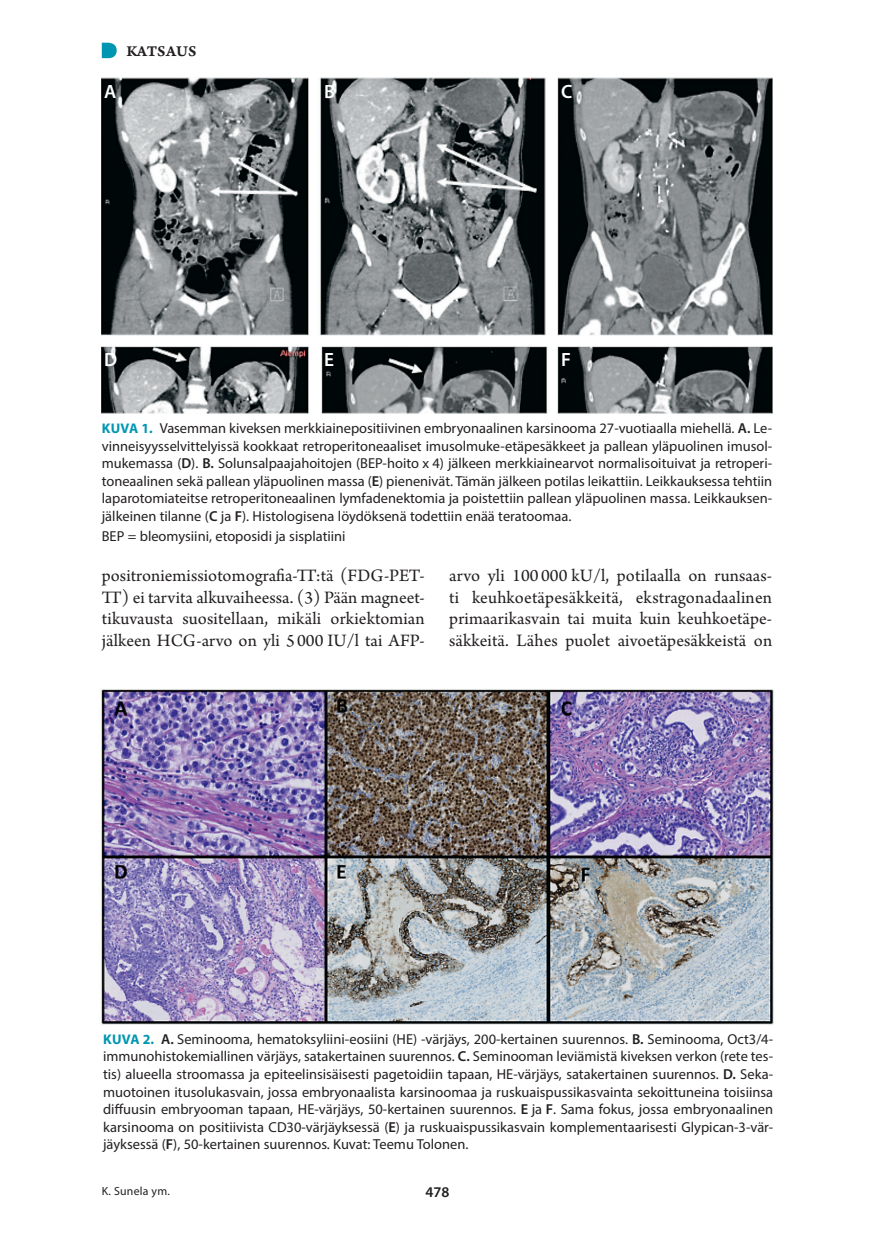
<style>
.page{position:relative;width:874px;height:1241px;background:#fff}
.page>*{position:absolute;margin:0;border:0;box-sizing:border-box;transform-origin:0 0}
.kt{font:600 19.25px "Myriad Pro";color:#fff}
.t1{font:18.38px/21.9px "Arno Pro";letter-spacing:.005em;color:#231f20;text-align:justify}
.vinj{font:15.75px "Arno Pro Smbd Caption";letter-spacing:.005em;color:#231f20}
.t2{font:600 14.88px "Myriad Pro";color:#231f20}
.kt-2{font:14.35px/17.5px "Myriad Pro";color:#231f20;text-align:justify}
.Ala{font:11.9px "Myriad Pro";letter-spacing:.02em;color:#231f20}
.s1{font-weight:700;font-size:14px;color:#0096b1}
.s2{font-weight:600}
</style>
<div class="page">
<svg style="left:102px;top:43px;width:15px;height:15px"></svg>
<img style="left:101px;top:689px;width:673px;height:335px">
<img style="left:102px;top:77px;width:669px;height:258px">
<img style="left:102px;top:346px;width:669px;height:67px">
<p class="vinj" style="left:126px;top:41px;width:71px">KATSAUS</p>
<p class="kt" style="left:104px;top:79px;width:14px">A</p>
<p class="kt" style="left:324px;top:79px;width:13px">B</p>
<p class="kt" style="left:561px;top:79px;width:13px">C</p>
<p class="kt" style="left:104px;top:347px;width:15px">D</p>
<p class="kt" style="left:324px;top:347px;width:11px">E</p>
<p class="kt" style="left:561px;top:347px;width:11px">F</p>
<p class="kt-2" style="left:102px;top:419px;width:671px"><span class="s1">KUVA 1.</span> Vasemman kiveksen merkkiainepositiivinen embryonaalinen karsinooma 27-vuotiaalla miehellä. <span class="s2">A.</span> Le&shy;vinneisyysselvittelyissä kookkaat retroperitoneaaliset imusolmuke-etäpesäkkeet ja pallean yläpuolinen imusol&shy;mukemassa (<span class="s2">D</span>). <span class="s2">B.</span> Solunsalpaajahoitojen (BEP-hoito x 4) jälkeen merkkiainearvot normalisoituivat ja retroperi&shy;toneaalinen sekä pallean yläpuolinen massa (<span class="s2">E</span>) pienenivät. Tämän jälkeen potilas leikattiin. Leikkauksessa tehtiin laparotomiateitse retroperitoneaalinen lymfadenektomia ja poistettiin pallean yläpuolinen massa. Leikkauksen&shy;jälkeinen tilanne (<span class="s2">C</span> ja <span class="s2">F</span>). Histologisena löydöksenä todettiin enää teratoomaa.</p>
<p class="kt-2" style="left:102px;top:527px;width:245px">BEP = bleomysiini, etoposidi ja sisplatiini</p>
<p class="t1" style="left:102px;top:565px;width:324px">positroniemissiotomografia-TT:tä (FDG-PET-TT) ei tarvita alkuvaiheessa. (3) Pään magneet&shy;tikuvausta suositellaan, mikäli orkiektomian jälkeen HCG-arvo on yli 5 000 IU/l tai AFP-</p>
<p class="t1" style="left:449px;top:565px;width:324px">arvo yli 100 000 kU/l, potilaalla on runsaas&shy;ti keuhkoetäpesäkkeitä, ekstragonadaalinen primaarikasvain tai muita kuin keuhkoetäpe&shy;säkkeitä. Lähes puolet aivoetäpesäkkeistä on</p>
<p class="kt-2" style="left:103px;top:1029px;width:671px"><span class="s1">KUVA 2.</span> <span class="s2">A.</span> Seminooma, hematoksyliini-eosiini (HE) ‑värjäys, 200-kertainen suurennos. <span class="s2">B.</span> Seminooma, Oct3/4- immunohistokemiallinen värjäys, satakertainen suurennos. <span class="s2">C.</span> Seminooman leviämistä kiveksen verkon (rete tes&shy;tis) alueella stroomassa ja epiteelinsisäisesti pagetoidiin tapaan, HE-värjäys, satakertainen suurennos. <span class="s2">D.</span> Seka&shy;muotoinen itusolukasvain, jossa embryonaalista karsinoomaa ja ruskuaispussikasvainta sekoittuneina toisiinsa diffuusin embryooman tapaan, HE-värjäys, 50-kertainen suurennos. <span class="s2">E</span> ja <span class="s2">F</span>. Sama fokus, jossa embryonaalinen karsinooma on positiivista CD30-värjäyksessä (<span class="s2">E</span>) ja ruskuaispussikasvain komplementaarisesti Glypican-3-vär&shy;jäyksessä (<span class="s2">F</span>), 50-kertainen suurennos. Kuvat: Teemu Tolonen.</p>
<p class="Ala" style="left:102px;top:1183px;width:70px">K. Sunela ym.</p>
<p class="t2" style="left:425px;top:1182px;width:25px">478</p>
</div>
